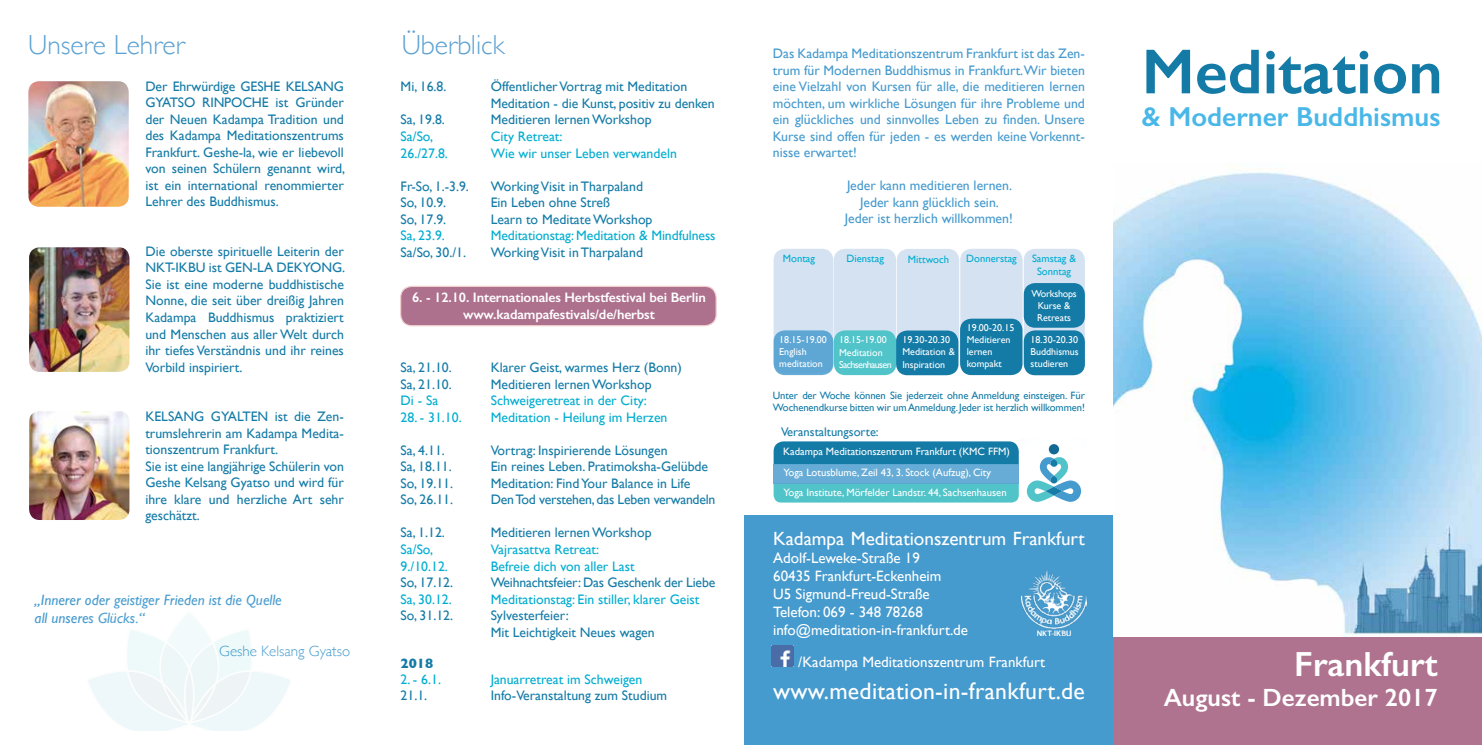
<style>
.page{position:relative;width:1482px;height:745px;background:#fff}
.page>*{position:absolute;margin:0;border:0;box-sizing:border-box;transform-origin:0 0}
.t1{font:600 63.75px "Gill Sans";color:#147ba7}
.t2{font:600 35px "Gill Sans";color:#fff}
.t3{font:300 27.5px "Gill Sans";color:#5da2d2}
.t4{font:600 27.5px "Gill Sans";color:#49b7e8}
.t5{font:600 25px "Gill Sans";color:#fff}
.t6{font:23.75px "Gill Sans";letter-spacing:.01em;color:#fff}
.t7{font:19.12px "Gill Sans";color:#fff}
.t8{font:15px/18px "Gill Sans";color:#fff}
.t9{font:italic 15px/18px "Gill Sans";color:#459ace}
.t10{font:300 15px "Gill Sans";color:#459ace}
.t11{font:13.75px/16.5px "Gill Sans";color:#147ba7}
.t12{font:13.75px/16.5px "Gill Sans";color:#459ace;text-align:justify}
.t13{font:13.75px "Gill Sans";color:#00add1}
.t14{font:600 13.75px/16.5px "Gill Sans";letter-spacing:-.01em;color:#fff;text-align:center}
.t15{font:13.75px "Gill Sans";letter-spacing:-.02em;color:#147ba7}
.t16{font:700 13.75px "Gill Sans";color:#147ba7}
.t17{font:12.5px "Gill Sans";color:#147ba7}
.t18{font:10.62px/21.8px "Gill Sans";color:#fff}
.t19{font:10.62px/12.8px "Gill Sans";letter-spacing:-.01em;color:#147ba7}
.t20{font:10.62px/12.8px "Gill Sans";color:#00add1;text-align:center}
.t21{font:10px/12px "Gill Sans";color:#fff}
.t22{font:10px/12px "Gill Sans";letter-spacing:-.02em;color:#fff;text-align:center}
</style>
<div class="page">
<div style="left:744px;top:515px;width:369px;height:229px;background:#459ace"></div>
<img style="left:29px;top:247px;width:100px;height:124px">
<img style="left:28px;top:81px;width:101px;height:126px">
<img style="left:29px;top:411px;width:100px;height:108px">
<svg style="left:88px;top:613px;width:202px;height:117px"></svg>
<div style="left:1023px;top:248px;width:61px;height:127px;background:#d5e2f1;border-radius:11px"></div>
<div style="left:896px;top:249px;width:63px;height:125px;background:#d5e2f1;border-radius:11px"></div>
<div style="left:833px;top:248px;width:63px;height:126px;background:#d5e2f1;border-radius:11px"></div>
<div style="left:773px;top:248px;width:60px;height:125px;background:#d5e2f1;border-radius:11px"></div>
<div style="left:773px;top:330px;width:60px;height:45px;background:#5ea6d4;border-radius:11px"></div>
<div style="left:895px;top:330px;width:63px;height:45px;background:#147ba7;border-radius:11px"></div>
<div style="left:833px;top:330px;width:63px;height:45px;background:#50c4c9;border-radius:11px"></div>
<div style="left:1023px;top:283px;width:61px;height:44px;background:#147ba7;border-radius:11px"></div>
<div style="left:1023px;top:330px;width:61px;height:45px;background:#147ba7;border-radius:11px"></div>
<div style="left:960px;top:248px;width:62px;height:126px;background:#d5e2f1;border-radius:11px"></div>
<div style="left:960px;top:318px;width:62px;height:57px;background:#147ba7;border-radius:11px"></div>
<svg style="left:773px;top:441px;width:309px;height:62px;background:#5dafca"></svg>
<img style="left:771px;top:645px;width:22px;height:21px">
<img style="left:1021px;top:570px;width:65px;height:65px">
<img style="left:1113px;top:172px;width:368px;height:465px">
<div style="left:400px;top:286px;width:316px;height:39px;background:#ad708d;border-radius:11px"></div>
<div style="left:400px;top:285px;width:316px;height:41px;border:1px solid #f1d0d0;border-radius:11px"></div>
<div style="left:1113px;top:637px;width:368px;height:107px;background:#af738f"></div>
<h3 class="t3" style="left:28px;top:23px;width:158px">Unsere Lehrer</h3>
<h3 class="t3" style="left:402px;top:23px;width:104px">Überblick</h3>
<p class="t11" style="left:145px;top:78px;width:201px;text-align:justify">Der Ehrwürdige GESHE KELSANG GYATSO RINPOCHE ist Gründer der Neuen Kadampa Tradition und des Kadampa Meditationszentrums Frankfurt. Geshe-la, wie er liebevoll von seinen Schülern genannt wird, ist ein international renommierter Lehrer des Buddhismus.</p>
<p class="t11" style="left:145px;top:243px;width:201px;text-align:justify">Die oberste spirituelle Leiterin der NKT-IKBU ist GEN-LA DEKYONG.<br>Sie ist eine moderne buddhistische Nonne, die seit über dreißig Jahren Kadampa Buddhismus praktiziert und Menschen aus aller Welt durch ihr tiefes Verständnis und ihr reines Vorbild inspiriert.</p>
<p class="t11" style="left:145px;top:408px;width:200px">KELSANG GYALTEN ist die Zen&shy;trumslehrerin am Kadampa Medita&shy;tionszentrum Frankfurt.<br>Sie ist eine langjährige Schülerin von<br>Geshe Kelsang Gyatso und wird für ihre klare und herzliche Art sehr geschätzt.</p>
<p class="t9" style="left:35px;top:590px;width:249px">„Innerer oder geistiger Frieden ist die Quelle all unseres Glücks.“</p>
<p class="t10" style="left:219px;top:639px;width:132px">Geshe Kelsang Gyatso</p>
<p class="t11" style="left:400px;top:78px;width:47px">Mi, 16.8.</p>
<p class="t11" style="left:490px;top:78px;width:225px">Öffentlicher Vortrag mit Meditation<br>Meditation - die Kunst, positiv zu denken</p>
<p class="t11" style="left:400px;top:111px;width:46px">Sa, 19.8.</p>
<p class="t11" style="left:490px;top:111px;width:162px">Meditieren lernen Workshop</p>
<p class="t13" style="left:400px;top:128px;width:34px">Sa/So,</p>
<p class="t13" style="left:490px;top:128px;width:73px">City Retreat:</p>
<p class="t13" style="left:400px;top:145px;width:49px">26./27.8.</p>
<p class="t13" style="left:490px;top:145px;width:188px">Wie wir unser Leben verwandeln</p>
<p class="t11" style="left:400px;top:177px;width:70px">Fr-So, 1.-3.9.</p>
<p class="t11" style="left:490px;top:177px;width:154px">Working Visit in Tharpaland</p>
<p class="t11" style="left:400px;top:194px;width:47px">So, 10.9.</p>
<p class="t11" style="left:490px;top:194px;width:121px">Ein Leben ohne Streß</p>
<p class="t11" style="left:400px;top:210px;width:47px">So, 17.9.</p>
<p class="t11" style="left:490px;top:210px;width:163px">Learn to Meditate Workshop</p>
<p class="t13" style="left:400px;top:227px;width:46px">Sa, 23.9.</p>
<p class="t13" style="left:490px;top:227px;width:226px">Meditationstag: Meditation &amp; Mindfulness</p>
<p class="t11" style="left:400px;top:243px;width:67px">Sa/So, 30./1.</p>
<p class="t11" style="left:490px;top:243px;width:154px">Working Visit in Tharpaland</p>
<p class="t14" style="left:412px;top:289px;width:295px">6. - 12.10. Internationales Herbstfestival bei Berlin www.kadampafestivals/de/herbst</p>
<p class="t11" style="left:400px;top:359px;width:53px">Sa, 21.10.</p>
<p class="t11" style="left:490px;top:359px;width:193px">Klarer Geist, warmes Herz (Bonn)</p>
<p class="t11" style="left:400px;top:375px;width:53px">Sa, 21.10.</p>
<p class="t11" style="left:490px;top:375px;width:162px">Meditieren lernen Workshop</p>
<p class="t13" style="left:400px;top:392px;width:39px">Di - Sa</p>
<p class="t13" style="left:490px;top:392px;width:158px">Schweigeretreat in der City:</p>
<p class="t13" style="left:400px;top:409px;width:62px">28. - 31.10.</p>
<p class="t13" style="left:490px;top:409px;width:178px">Meditation - Heilung im Herzen</p>
<p class="t11" style="left:400px;top:441px;width:46px">Sa, 4.11.</p>
<p class="t11" style="left:490px;top:441px;width:178px">Vortrag: Inspirierende Lösungen</p>
<p class="t11" style="left:400px;top:458px;width:53px">Sa, 18.11.</p>
<p class="t11" style="left:490px;top:458px;width:219px">Ein reines Leben. Pratimoksha-Gelübde</p>
<p class="t11" style="left:400px;top:474px;width:54px">So, 19.11.</p>
<p class="t11" style="left:490px;top:474px;width:201px">Meditation: Find Your Balance in Life</p>
<p class="t11" style="left:400px;top:491px;width:54px">So, 26.11.</p>
<p class="t15" style="left:490px;top:491px;width:226px">Den Tod verstehen, das Leben verwandeln</p>
<p class="t11" style="left:400px;top:524px;width:46px">Sa, 1.12.</p>
<p class="t11" style="left:490px;top:524px;width:162px">Meditieren lernen Workshop</p>
<p class="t13" style="left:400px;top:541px;width:34px">Sa/So,</p>
<p class="t13" style="left:490px;top:541px;width:110px">Vajrasattva Retreat:</p>
<p class="t13" style="left:400px;top:557px;width:49px">9./10.12.</p>
<p class="t13" style="left:490px;top:557px;width:145px">Befreie dich von aller Last</p>
<p class="t11" style="left:400px;top:573px;width:54px">So, 17.12.</p>
<p class="t11" style="left:490px;top:573px;width:226px">Weihnachtsfeier: Das Geschenk der Liebe</p>
<p class="t13" style="left:400px;top:590px;width:53px">Sa, 30.12.</p>
<p class="t13" style="left:490px;top:590px;width:210px">Meditationstag: Ein stiller, klarer Geist</p>
<p class="t11" style="left:400px;top:606px;width:54px">So, 31.12.</p>
<p class="t11" style="left:490px;top:606px;width:166px">Sylvesterfeier:<br>Mit Leichtigkeit Neues wagen</p>
<p class="t16" style="left:400px;top:652px;width:34px">2018</p>
<p class="t13" style="left:400px;top:670px;width:42px">2. - 6.1.</p>
<p class="t13" style="left:490px;top:670px;width:153px">Januarretreat im Schweigen</p>
<p class="t11" style="left:400px;top:686px;width:28px">21.1.</p>
<p class="t11" style="left:490px;top:686px;width:178px">Info-Veranstaltung zum Studium</p>
<p class="t12" style="left:772px;top:45px;width:313px">Das Kadampa Meditationszentrum Frankfurt ist das Zen&shy;trum für Modernen Buddhismus in Frankfurt.Wir bieten eine Vielzahl von Kursen für alle, die meditieren lernen möchten, um wirkliche Lösungen für ihre Probleme und ein glückliches und sinnvolles Leben zu finden. Unsere Kurse sind offen für jeden - es werden keine Vorkennt&shy;nisse erwartet!</p>
<p class="t12" style="left:844px;top:177px;width:169px;text-align:center">Jeder kann meditieren lernen.<br>Jeder kann glücklich sein.<br>Jeder ist herzlich willkommen!</p>
<p class="t20" style="left:782px;top:252px;width:34px">Montag</p>
<p class="t20" style="left:1031px;top:252px;width:46px">Samstag &amp;<br>Sonntag</p>
<p class="t20" style="left:846px;top:252px;width:39px">Dienstag</p>
<p class="t20" style="left:907px;top:252px;width:43px">Mittwoch</p>
<p class="t20" style="left:966px;top:252px;width:52px">Donnerstag</p>
<p class="t22" style="left:1031px;top:287px;width:47px">Workshops<br>Kurse &amp;<br>Retreats</p>
<p class="t21" style="left:966px;top:321px;width:49px">19.00-20.15<br>Meditieren lernen kompakt</p>
<p class="t21" style="left:779px;top:333px;width:49px">18.15-19.00<br>English meditation</p>
<p class="t21" style="left:902px;top:334px;width:54px">19.30-20.30<br>Meditation &amp;<br>Inspiration</p>
<p class="t21" style="left:839px;top:334px;width:54px">18.15-19.00<br>Meditation<br>Sachsenhausen</p>
<p class="t21" style="left:1030px;top:334px;width:50px;text-align:justify">18.30-20.30<br>Buddhismus studieren</p>
<p class="t19" style="left:772px;top:388px;width:313px">Unter der Woche können Sie jederzeit ohne Anmeldung einsteigen. Für<br>Wochenendkurse bitten wir um Anmeldung. Jeder ist herzlich willkommen!</p>
<p class="t17" style="left:781px;top:424px;width:99px">Veranstaltungsorte:</p>
<p class="t18" style="left:783px;top:439px;width:228px">Kadampa Meditationszentrum Frankfurt (KMC FFM)<br>Yoga Lotusblume, Zeil 43, 3. Stock (Aufzug), City</p>
<p class="t18" style="left:783px;top:481px;width:225px">Yoga Institute, Mörfelder Landstr. 44, Sachsenhausen</p>
<h3 class="t7" style="left:773px;top:526px;width:313px">Kadampa Meditationszentrum Frankfurt</h3>
<p class="t8" style="left:773px;top:548px;width:196px">Adolf-Leweke-Straße 19<br>60435 Frankfurt-Eckenheim<br>U5 Sigmund-Freud-Straße<br>Telefon: 069 - 348 78268 info@meditation-in-frankfurt.de</p>
<p class="t8" style="left:798px;top:652px;width:248px">/Kadampa Meditationszentrum Frankfurt</p>
<h3 class="t6" style="left:773px;top:676px;width:313px">www.meditation-in-frankfurt.de</h3>
<h1 class="t1" style="left:1141px;top:33px;width:302px">Meditation</h1>
<h3 class="t4" style="left:1141px;top:100px;width:300px">&amp; Moderner Buddhismus</h3>
<h2 class="t2" style="left:1293px;top:643px;width:145px">Frankfurt</h2>
<h3 class="t5" style="left:1163px;top:682px;width:275px">August - Dezember 2017</h3>
</div>
